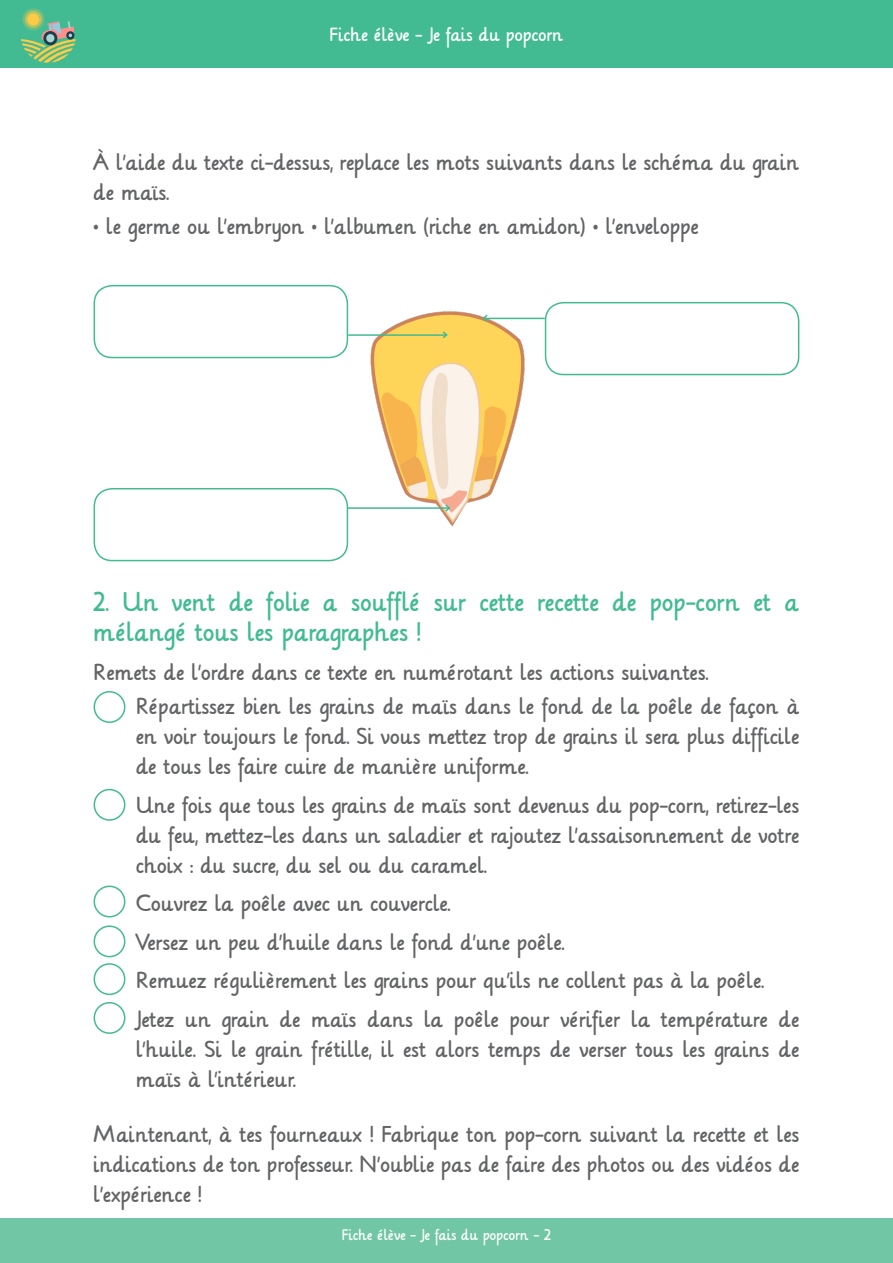
<style>
.page{position:relative;width:893px;height:1263px;background:#fff}
.page>*{position:absolute;margin:0;border:0;box-sizing:border-box;transform-origin:0 0}
.t1{font:21px/30px "Lilly";color:#42bb93}
.t2{font:18px/30px "Lilly";color:#636466}
.t3{font:15px "Lilly";color:#fff}
.t4{font:12px "Lilly";color:#fff}
</style>
<div class="page">
<div style="left:0;top:0;width:893px;height:68px;background:#42bb93"></div>
<div style="left:0;top:1218px;width:893px;height:45px;background:#71c6a5"></div>
<svg style="left:22px;top:8px;width:22px;height:22px"></svg>
<svg style="left:25px;top:11px;width:17px;height:17px"></svg>
<div style="left:27px;top:14px;width:12px;height:11px;background:#ffca46;border-radius:50%"></div>
<svg style="left:21px;top:21px;width:55px;height:42px"></svg>
<div style="left:46px;top:34px;width:9px;height:8px;background:#a8d7d1;border-radius:50%"></div>
<img style="left:348px;top:302px;width:197px;height:238px">
<div style="left:94px;top:488px;width:254px;height:73px;border:2px solid #42bb93;border-radius:18px"></div>
<div style="left:545px;top:302px;width:254px;height:73px;border:2px solid #42bb93;border-radius:18px"></div>
<div style="left:94px;top:285px;width:254px;height:73px;border:2px solid #42bb93;border-radius:18px"></div>
<hr style="left:348px;top:334px;width:98px;height:2px;background:#42bb93">
<hr style="left:485px;top:318px;width:60px;height:1px;background:#42bb93">
<hr style="left:347px;top:507px;width:102px;height:2px;background:#42bb93">
<svg style="left:441px;top:330px;width:8px;height:10px"></svg>
<svg style="left:481px;top:313px;width:8px;height:10px"></svg>
<svg style="left:444px;top:503px;width:8px;height:10px"></svg>
<div style="left:94px;top:691px;width:31px;height:32px;border:2px solid #42bb93;border-radius:50%"></div>
<div style="left:94px;top:789px;width:31px;height:32px;border:2px solid #42bb93;border-radius:50%"></div>
<div style="left:94px;top:885px;width:31px;height:32px;border:2px solid #42bb93;border-radius:50%"></div>
<div style="left:94px;top:925px;width:31px;height:32px;border:2px solid #42bb93;border-radius:50%"></div>
<div style="left:94px;top:963px;width:31px;height:32px;border:2px solid #42bb93;border-radius:50%"></div>
<div style="left:94px;top:1002px;width:31px;height:32px;border:2px solid #42bb93;border-radius:50%"></div>
<p class="t3" style="left:330px;top:22px;width:235px">Fiche élève - Je fais du popcorn</p>
<p class="t2" style="left:94px;top:148px;width:707px">À l’aide du texte ci-dessus, replace les mots suivants dans le schéma du grain de maïs.</p>
<p class="t2" style="left:94px;top:212px;width:607px">• le germe ou l’embryon • l’albumen (riche en amidon) • l’enveloppe</p>
<p class="t1" style="left:94px;top:588px;width:707px">2. Un vent de folie a soufflé sur cette recette de pop-corn et a mélangé tous les paragraphes !</p>
<p class="t2" style="left:94px;top:657px;width:616px">Remets de l’ordre dans ce texte en numérotant les actions suivantes.</p>
<p class="t2" style="left:136px;top:692px;width:665px;text-align:justify">Répartissez bien les grains de maïs dans le fond de la poêle de façon à en voir toujours le fond. Si vous mettez trop de grains il sera plus difficile de tous les faire cuire de manière uniforme.</p>
<p class="t2" style="left:136px;top:791px;width:665px;text-align:justify">Une fois que tous les grains de maïs sont devenus du pop-corn, retirez-les du feu, mettez-les dans un saladier et rajoutez l’assaisonnement de votre choix : du sucre, du sel ou du caramel.</p>
<p class="t2" style="left:136px;top:885px;width:665px;line-height:38.5px">Couvrez la poêle avec un couvercle.<br>Versez un peu d’huile dans le fond d’une poêle.<br>Remuez régulièrement les grains pour qu’ils ne collent pas à la poêle.<br>Jetez un grain de maïs dans la poêle pour vérifier la température de</p>
<p class="t2" style="left:136px;top:1035px;width:665px">l’huile. Si le grain frétille, il est alors temps de verser tous les grains de maïs à l’intérieur.</p>
<p class="t2" style="left:94px;top:1119px;width:707px;text-align:justify">Maintenant, à tes fourneaux ! Fabrique ton pop-corn suivant la recette et les indications de ton professeur. N’oublie pas de faire des photos ou des vidéos de l’expérience !</p>
<p class="t4" style="left:342px;top:1225px;width:211px">Fiche élève - Je fais du popcorn - 2</p>
</div>
